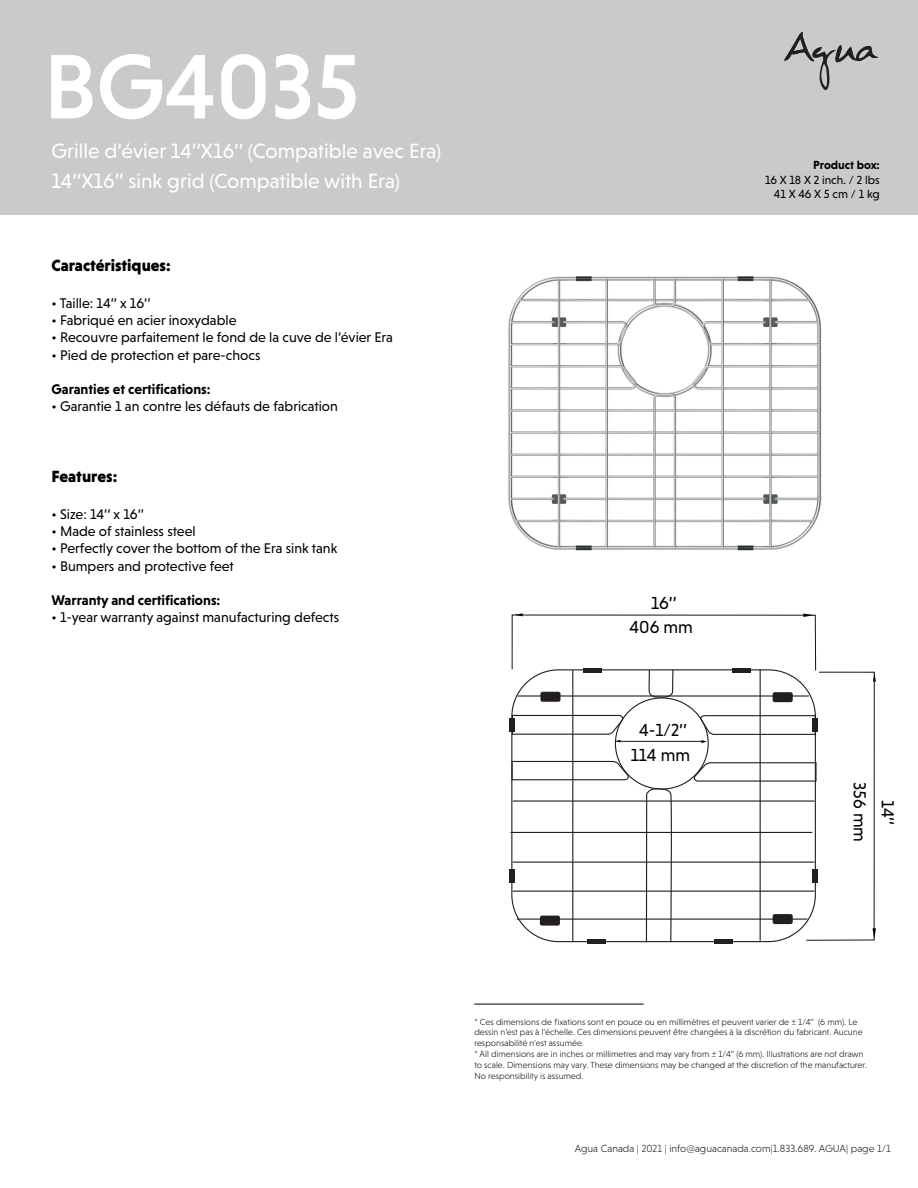
<style>
.page{position:relative;width:918px;height:1188px;background:#fff}
.page>*{position:absolute;margin:0;border:0;box-sizing:border-box;transform-origin:0 0}
.t1{font:500 93px "Niveau Grotesk";color:#fff}
.t2{font:21px/29.4px "Niveau Grotesk";color:#fff}
.t3{font:17.7px/28px "Niveau Grotesk";color:#000001;text-align:center}
.t4{font:900 16.5px "Niveau Grotesk";color:#000001}
.t5{font:14.25px "Niveau Grotesk";color:#000001}
.t6{font:700 14.25px "Niveau Grotesk";color:#000001}
.t7{font:12px/14.4px "Niveau Grotesk";color:#000001;text-align:right}
.t8{font:700 12px "Niveau Grotesk";color:#000001}
.t9{font:300 10.5px "Niveau Grotesk";color:#231f20}
.t10{font:300 9px/10.8px "Niveau Grotesk";color:#111416}
</style>
<div class="page">
<div style="left:0;top:0;width:918px;height:214px;background:#c9cbca"></div>
<svg style="left:784px;top:32px;width:95px;height:58px"></svg>
<hr style="left:474px;top:1004px;width:170px;height:1px;background:#000001">
<img style="left:508px;top:276px;width:314px;height:275px">
<svg style="left:511px;top:613px;width:365px;height:331px"></svg>
<hr style="left:584px;top:668px;width:18px;height:4px;background:#231f20">
<hr style="left:732px;top:668px;width:18px;height:4px;background:#231f20">
<div style="left:587px;top:939px;width:18px;height:5px;background:#231f20"></div>
<div style="left:509px;top:869px;width:6px;height:14px;background:#231f20"></div>
<div style="left:714px;top:939px;width:18px;height:5px;background:#231f20"></div>
<div style="left:813px;top:870px;width:5px;height:13px;background:#231f20"></div>
<div style="left:510px;top:719px;width:5px;height:13px;background:#231f20"></div>
<div style="left:813px;top:719px;width:5px;height:13px;background:#231f20"></div>
<h1 class="t1" style="left:43px;top:34px;width:318px">BG4035</h1>
<h2 class="t2" style="left:51px;top:136px;width:391px">Grille d’évier 14’’X16’’ (Compatible avec Era)<br>14’’X16’’ sink grid (Compatible with Era)</h2>
<h3 class="t4" style="left:51px;top:256px;width:121px">Caractéristiques:</h3>
<h3 class="t5" style="left:51px;top:295px;width:101px">• Taille: 14’’ x 16’’</h3>
<h3 class="t5" style="left:51px;top:312px;width:187px">• Fabriqué en acier inoxydable</h3>
<h3 class="t5" style="left:51px;top:329px;width:343px">• Recouvre parfaitement le fond de la cuve de l’évier Era</h3>
<h3 class="t5" style="left:51px;top:347px;width:211px">• Pied de protection et pare-chocs</h3>
<h3 class="t6" style="left:51px;top:381px;width:161px">Garanties et certifications:</h3>
<h3 class="t5" style="left:51px;top:398px;width:288px">• Garantie 1 an contre les défauts de fabrication</h3>
<h3 class="t4" style="left:51px;top:467px;width:67px">Features:</h3>
<h3 class="t5" style="left:51px;top:506px;width:94px">• Size: 14’’ x 16’’</h3>
<h3 class="t5" style="left:51px;top:523px;width:146px">• Made of stainless steel</h3>
<h3 class="t5" style="left:51px;top:541px;width:287px">• Perfectly cover the bottom of the Era sink tank</h3>
<h3 class="t5" style="left:51px;top:558px;width:184px">• Bumpers and protective feet</h3>
<h3 class="t6" style="left:51px;top:592px;width:170px">Warranty and certifications:</h3>
<h3 class="t5" style="left:51px;top:609px;width:289px">• 1-year warranty against manufacturing defects</h3>
<h3 class="t8" style="left:813px;top:158px;width:68px">Product box:</h3>
<h3 class="t7" style="left:765px;top:172px;width:116px">16 X 18 X 2 inch. / 2 lbs<br>41 X 46 X 5 cm / 1 kg</h3>
<h3 class="t3" style="left:630px;top:591px;width:65px;line-height:23.5px">16’’<br>406 mm</h3>
<h3 class="t3" style="left:631px;top:718px;width:61px;line-height:24.6px">4-1/2’’<br>114 mm</h3>
<h3 class="t3" style="left:902px;top:782px;width:62px;rotate:90deg">14’’<br>356 mm</h3>
<p class="t10" style="left:474px;top:1016px;width:394px">* Ces dimensions de fixations sont en pouce ou en millimètres et peuvent varier de ± 1/4’’ (6 mm). Le dessin n’est pas à l’échelle. Ces dimensions peuvent être changées à la discrétion du fabricant. Aucune responsabilité n'est assumée.<br>* All dimensions are in inches or millimetres and may vary from ± 1/4’’ (6 mm). Illustrations are not drawn to scale. Dimensions may vary. These dimensions may be changed at the discretion of the manufacturer.<br>No responsibility is assumed.</p>
<p class="t9" style="left:575px;top:1143px;width:317px">Agua Canada | 2021 | info@aguacanada.com|1.833.689. AGUA| page 1/1</p>
</div>
